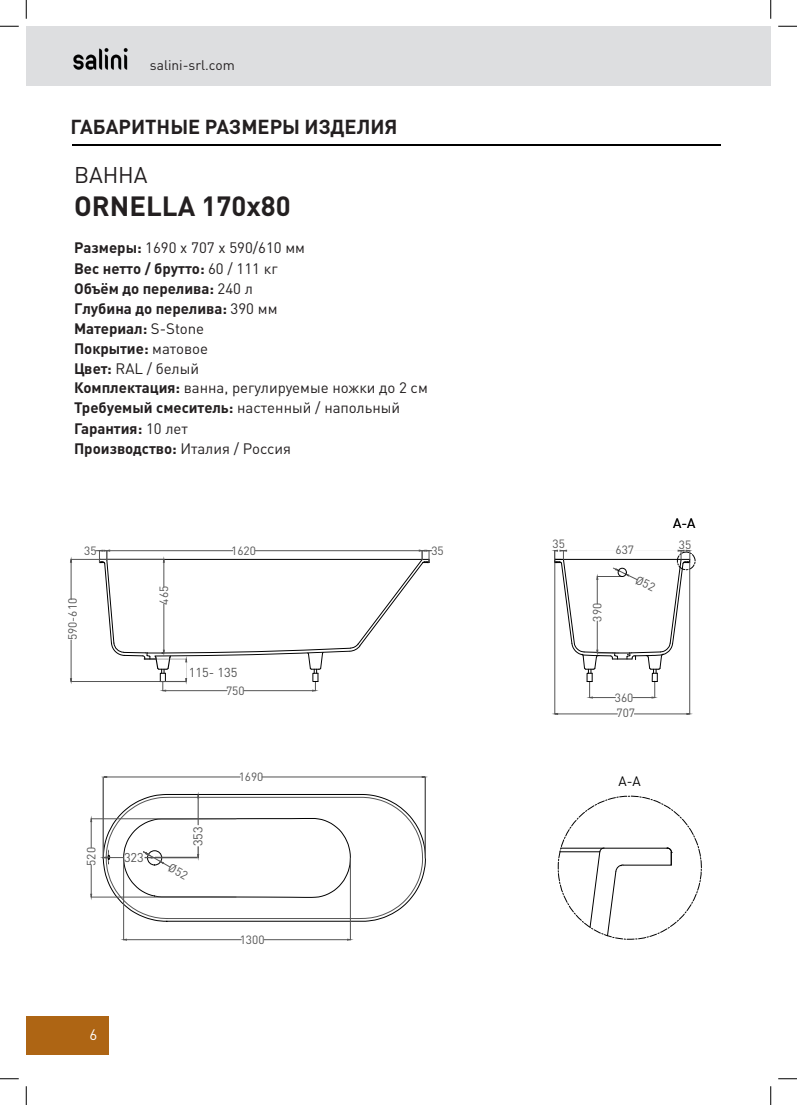
<style>
.page{position:relative;width:797px;height:1105px;background:#fff}
.page>*{position:absolute;margin:0;border:0;box-sizing:border-box;transform-origin:0 0}
.t1{font:700 27.5px "DIN Pro";color:#231f20}
.t2{font:22.5px "DIN Pro";letter-spacing:-.005em;color:#231f20}
.t3{font:700 20px "DIN Pro";color:#231f20}
.t4{font:700 15px/20.1px "DIN Pro";color:#231f20}
.t5{font:15px "DIN Pro";color:#fff}
.t6{font:13.75px "DIN Pro";color:#231f20}
.t7{font:13.5px "DIN Pro";color:#000}
.t8{font:12.88px "DIN Pro";color:#545454}
.t9{font:12.62px "DIN Pro";color:#545454}
.t10{font:11.88px "DIN Pro";color:#545454}
.s1{font-weight:400}
</style>
<div class="page">
<div style="left:26px;top:26px;width:744px;height:60px;background:#dddee0"></div>
<img style="left:73px;top:48px;width:55px;height:22px">
<div style="left:26px;top:1017px;width:82px;height:38px;background:#ae6514"></div>
<hr style="left:72px;top:145px;width:649px;height:1px;background:#000">
<svg style="left:0;top:25px;width:19px;height:2px"></svg>
<svg style="left:778px;top:25px;width:19px;height:2px"></svg>
<svg style="left:0;top:1078px;width:19px;height:1px"></svg>
<svg style="left:778px;top:1078px;width:19px;height:1px"></svg>
<svg style="left:25px;top:0;width:2px;height:19px"></svg>
<svg style="left:25px;top:1086px;width:2px;height:19px"></svg>
<svg style="left:770px;top:0;width:1px;height:19px"></svg>
<svg style="left:770px;top:1086px;width:1px;height:19px"></svg>
<svg style="left:117px;top:794px;width:309px;height:128px"></svg>
<hr style="left:554px;top:562px;width:1px;height:152px;background:#545454">
<hr style="left:689px;top:562px;width:1px;height:152px;background:#545454">
<hr style="left:557px;top:714px;width:60px;height:1px;background:#545454">
<hr style="left:634px;top:714px;width:53px;height:1px;background:#545454">
<hr style="left:91px;top:818px;width:145px;height:1px;background:#545454">
<hr style="left:91px;top:897px;width:145px;height:1px;background:#545454">
<svg style="left:90px;top:818px;width:2px;height:29px"></svg>
<svg style="left:90px;top:865px;width:2px;height:33px"></svg>
<hr style="left:123px;top:857px;width:1px;height:83px;background:#545454">
<hr style="left:350px;top:858px;width:1px;height:82px;background:#545454">
<hr style="left:126px;top:939px;width:115px;height:1px;background:#545454">
<hr style="left:264px;top:939px;width:83px;height:1px;background:#545454">
<svg style="left:558px;top:796px;width:144px;height:144px"></svg>
<hr style="left:103px;top:777px;width:1px;height:82px;background:#545454">
<hr style="left:425px;top:777px;width:1px;height:81px;background:#545454">
<hr style="left:107px;top:777px;width:133px;height:1px;background:#545454">
<hr style="left:262px;top:777px;width:160px;height:1px;background:#545454">
<hr style="left:71px;top:681px;width:92px;height:1px;background:#545454">
<hr style="left:71px;top:559px;width:92px;height:1px;background:#545454">
<hr style="left:71px;top:640px;width:1px;height:39px;background:#545454">
<hr style="left:71px;top:562px;width:1px;height:37px;background:#545454">
<svg style="left:96px;top:549px;width:336px;height:143px"></svg>
<hr style="left:152px;top:659px;width:34px;height:1px;background:#545454">
<svg style="left:554px;top:550px;width:141px;height:149px"></svg>
<svg style="left:102px;top:794px;width:249px;height:104px"></svg>
<p class="t6" style="left:150px;top:55px;width:86px">salini-srl.com</p>
<p class="t3" style="left:70px;top:110px;width:328px">ГАБАРИТНЫЕ РАЗМЕРЫ ИЗДЕЛИЯ</p>
<p class="t2" style="left:74px;top:157px;width:75px">ВАННА</p>
<p class="t1" style="left:74px;top:183px;width:218px">ORNELLA 170х80</p>
<p class="t4" style="left:74px;top:236px;width:355px">Размеры: <span class="s1">1690 x 707 x 590/610 мм<br></span>Вес нетто / брутто: <span class="s1">60 / 111 кг<br></span>Объём до перелива: <span class="s1">240 л<br></span>Глубина до перелива: <span class="s1">390 мм<br></span>Материал: <span class="s1">S-Stone<br></span>Покрытие: <span class="s1">матовое<br></span>Цвет: <span class="s1">RAL / белый<br></span>Комплектация: <span class="s1">ванна, регулируемые ножки до 2 см<br></span>Требуемый смеситель: <span class="s1">настенный / напольный<br></span>Гарантия: <span class="s1">10 лет<br></span>Производство: <span class="s1">Италия / Россия</span></p>
<p class="t10" style="left:84px;top:541px;width:14px">35</p>
<p class="t10" style="left:231px;top:541px;width:26px">1620</p>
<p class="t10" style="left:431px;top:541px;width:14px">35</p>
<p class="t10" style="left:68px;top:640px;width:44px;rotate:-90deg">590-610</p>
<p class="t10" style="left:154px;top:604px;width:20px;rotate:-90deg">465</p>
<p class="t8" style="left:189px;top:662px;width:50px">115- 135</p>
<p class="t10" style="left:226px;top:686px;width:20px">750</p>
<p class="t10" style="left:82px;top:866px;width:20px;rotate:-90deg">520</p>
<p class="t9" style="left:124px;top:853px;width:21px">323</p>
<p class="t9" style="left:188px;top:846px;width:21px;rotate:-90deg">353</p>
<p class="t10" style="left:239px;top:767px;width:26px">1690</p>
<p class="t10" style="left:240px;top:930px;width:26px">1300</p>
<p class="t5" style="left:89px;top:1022px;width:9px">6</p>
<p class="t7" style="left:673px;top:518px;width:24px">А-А</p>
<p class="t10" style="left:552px;top:535px;width:14px">35</p>
<p class="t10" style="left:679px;top:535px;width:14px">35</p>
<p class="t10" style="left:615px;top:541px;width:20px">637</p>
<p class="t10" style="left:593px;top:621px;width:20px;rotate:-90deg">390</p>
<p class="t10" style="left:615px;top:688px;width:20px">360</p>
<p class="t10" style="left:616px;top:704px;width:20px">707</p>
<p class="t7" style="left:618px;top:776px;width:24px">А-А</p>
</div>
